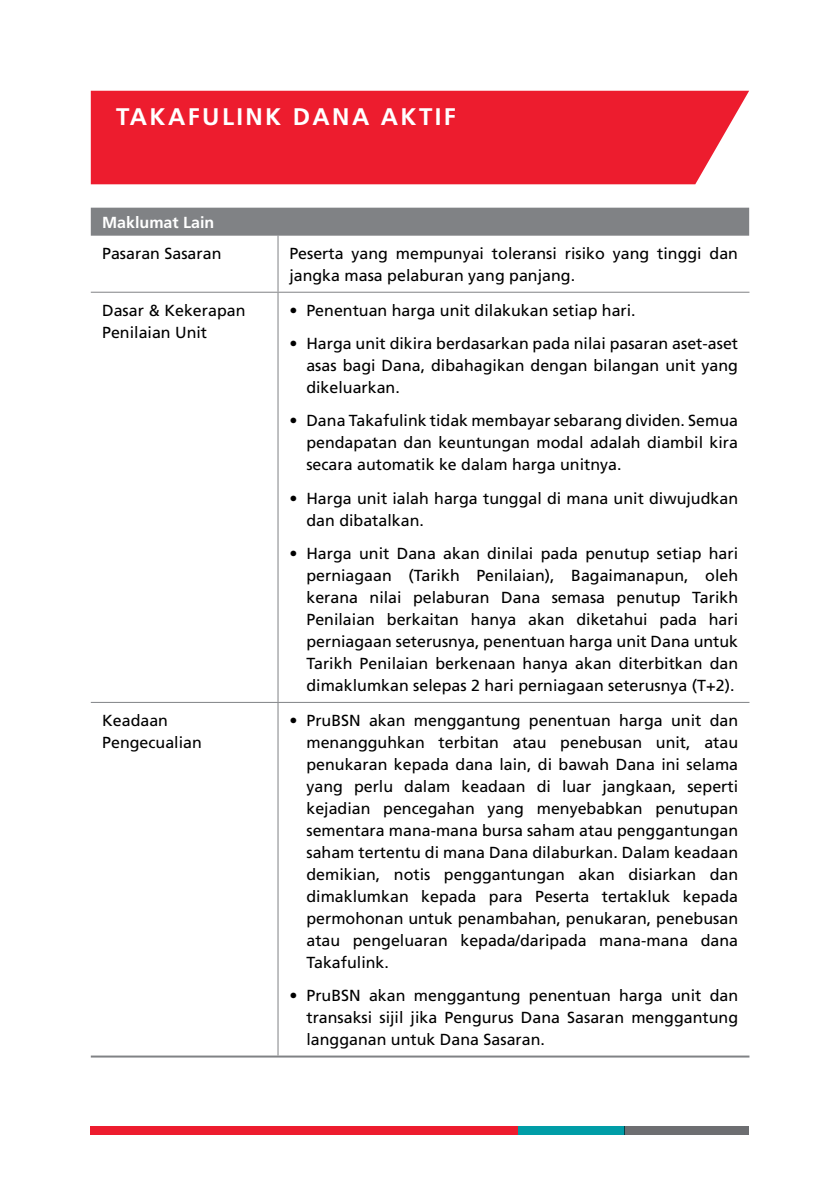
<style>
.page{position:relative;width:840px;height:1191px;background:#fff}
.page>*{position:absolute;margin:0;border:0;box-sizing:border-box;transform-origin:0 0}
.t1{font:700 24px "Frutiger";letter-spacing:.1em;color:#fff}
.t2{font:16px/22px "Frutiger";color:#000;text-align:justify}
.t3{font:700 16px "Frutiger";color:#fff}
</style>
<div class="page">
<div style="left:91px;top:1125px;width:426px;height:9px;background:#ed1c2e"></div>
<div style="left:517px;top:1125px;width:107px;height:9px;background:#009da7"></div>
<div style="left:624px;top:1125px;width:124px;height:9px;background:#6d6e71"></div>
<div style="left:91px;top:91px;width:657px;height:93px;background:#ed1c2e"></div>
<div style="left:91px;top:208px;width:657px;height:28px;background:#808285"></div>
<hr style="left:277px;top:235px;width:1px;height:57px;background:#808285">
<hr style="left:277px;top:293px;width:1px;height:409px;background:#808285">
<hr style="left:277px;top:703px;width:1px;height:352px;background:#808285">
<hr style="left:91px;top:292px;width:187px;height:1px;background:#808285">
<hr style="left:278px;top:292px;width:471px;height:1px;background:#808285">
<hr style="left:91px;top:702px;width:187px;height:1px;background:#808285">
<hr style="left:278px;top:702px;width:471px;height:1px;background:#808285">
<hr style="left:91px;top:1055px;width:187px;height:2px;background:#808285">
<hr style="left:278px;top:1055px;width:471px;height:2px;background:#808285">
<h1 class="t1" style="left:116px;top:103px;width:341px">TAKAFULINK DANA AKTIF</h1>
<p class="t3" style="left:102px;top:212px;width:114px">Maklumat Lain</p>
<p class="t2" style="left:102px;top:242px;width:121px">Pasaran Sasaran</p>
<p class="t2" style="left:289px;top:242px;width:450px">Peserta yang mempunyai toleransi risiko yang tinggi dan jangka masa pelaburan yang panjang.</p>
<p class="t2" style="left:102px;top:299px;width:145px">Dasar &amp; Kekerapan<br>Penilaian Unit</p>
<p class="t2" style="left:289px;top:299px;width:348px">• Penentuan harga unit dilakukan setiap hari.</p>
<p class="t2" style="left:306px;top:332px;width:433px;text-indent:-17px">• Harga unit dikira berdasarkan pada nilai pasaran aset-aset asas bagi Dana, dibahagikan dengan bilangan unit yang dikeluarkan.</p>
<p class="t2" style="left:306px;top:410px;width:433px;text-indent:-17px">• Dana Takafulink tidak membayar sebarang dividen. Semua pendapatan dan keuntungan modal adalah diambil kira secara automatik ke dalam harga unitnya.</p>
<p class="t2" style="left:306px;top:487px;width:433px;text-indent:-17px">• Harga unit ialah harga tunggal di mana unit diwujudkan dan dibatalkan.</p>
<p class="t2" style="left:306px;top:542px;width:433px;text-indent:-17px">• Harga unit Dana akan dinilai pada penutup setiap hari perniagaan (Tarikh Penilaian), Bagaimanapun, oleh kerana nilai pelaburan Dana semasa penutup Tarikh Penilaian berkaitan hanya akan diketahui pada hari perniagaan seterusnya, penentuan harga unit Dana untuk Tarikh Penilaian berkenaan hanya akan diterbitkan dan dimaklumkan selepas 2 hari perniagaan seterusnya (T+2).</p>
<p class="t2" style="left:102px;top:709px;width:101px">Keadaan<br>Pengecualian</p>
<p class="t2" style="left:306px;top:709px;width:433px;text-indent:-17px">• PruBSN akan menggantung penentuan harga unit dan menangguhkan terbitan atau penebusan unit, atau penukaran kepada dana lain, di bawah Dana ini selama yang perlu dalam keadaan di luar jangkaan, seperti kejadian pencegahan yang menyebabkan penutupan sementara mana-mana bursa saham atau penggantungan saham tertentu di mana Dana dilaburkan. Dalam keadaan demikian, notis penggantungan akan disiarkan dan dimaklumkan kepada para Peserta tertakluk kepada permohonan untuk penambahan, penukaran, penebusan atau pengeluaran kepada/daripada mana-mana dana Takafulink.</p>
<p class="t2" style="left:306px;top:984px;width:433px;text-indent:-17px">• PruBSN akan menggantung penentuan harga unit dan transaksi sijil jika Pengurus Dana Sasaran menggantung langganan untuk Dana Sasaran.</p>
</div>
